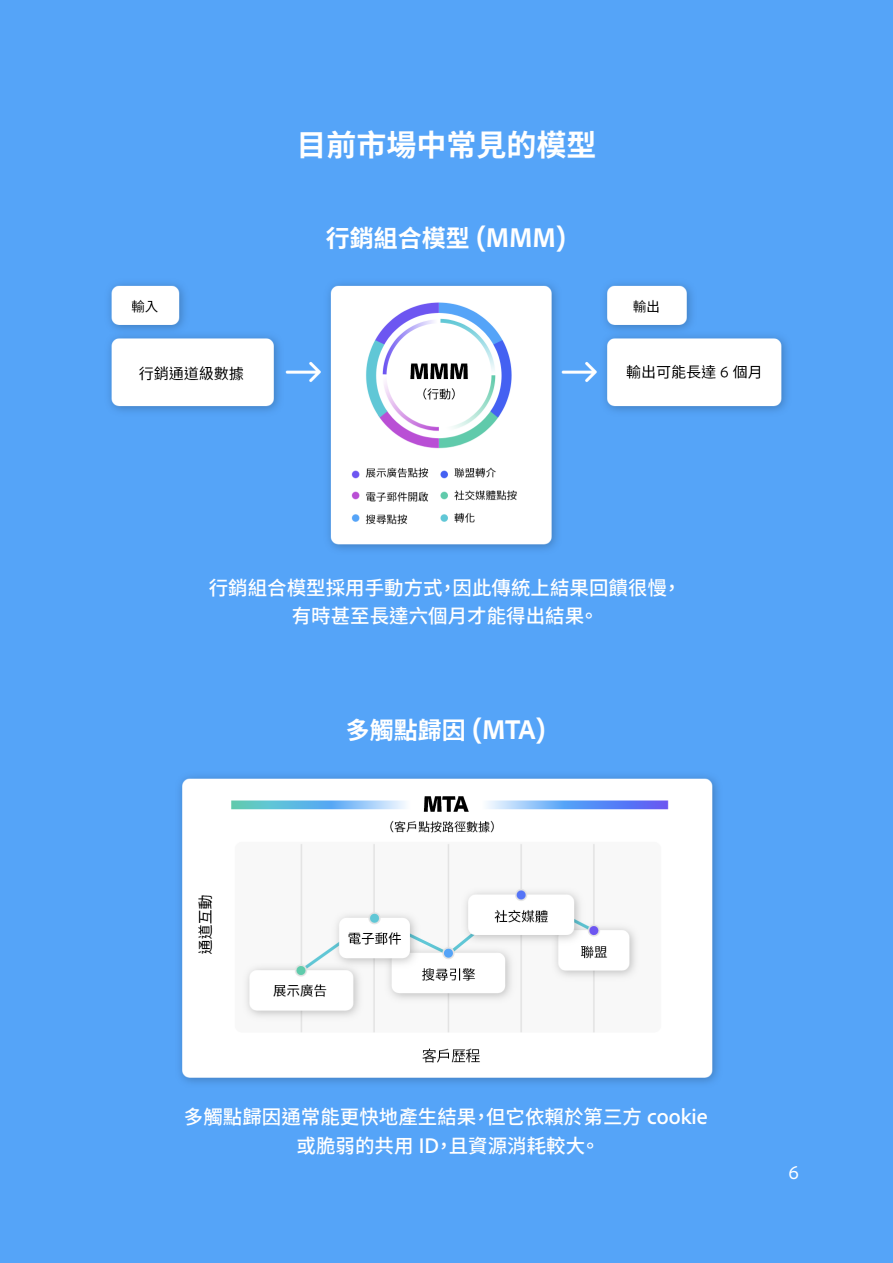
<style>
.page{position:relative;width:893px;height:1263px;background:#55a4f8}
.page>*{position:absolute;margin:0;border:0;box-sizing:border-box;transform-origin:0 0}
.Cover_Subtitle{font:800 30px "Adobe Clean Han TC";color:#fff}
.t1{font:800 24px "Adobe Clean Han TC";color:#fff}
.Body{font:700 19.5px/28.5px "Adobe Clean Han TC";color:#fff;text-align:center}
.t2{font:18px "Adobe Clean Han TC";color:#fff}
</style>
<div class="page">
<img style="left:109px;top:283px;width:678px;height:800px">
<p class="Cover_Subtitle" style="left:296px;top:128px;width:302px">目前市場中常見的模型</p>
<p class="t1" style="left:326px;top:224px;width:242px">行銷組合模型 (MMM)</p>
<p class="Body" style="left:209px;top:574px;width:474px">行銷組合模型採用手動方式，因此傳統上結果回饋很慢，有時甚至長達六個月才能得出結果。</p>
<p class="t1" style="left:346px;top:716px;width:201px">多觸點歸因 (MTA)</p>
<p class="Body" style="left:184px;top:1103px;width:525px">多觸點歸因通常能更快地產生結果，但它依賴於第三方 cookie或脆弱的共用 ID，且資源消耗較大。</p>
<p class="t2" style="left:788px;top:1162px;width:12px">6</p>
</div>
